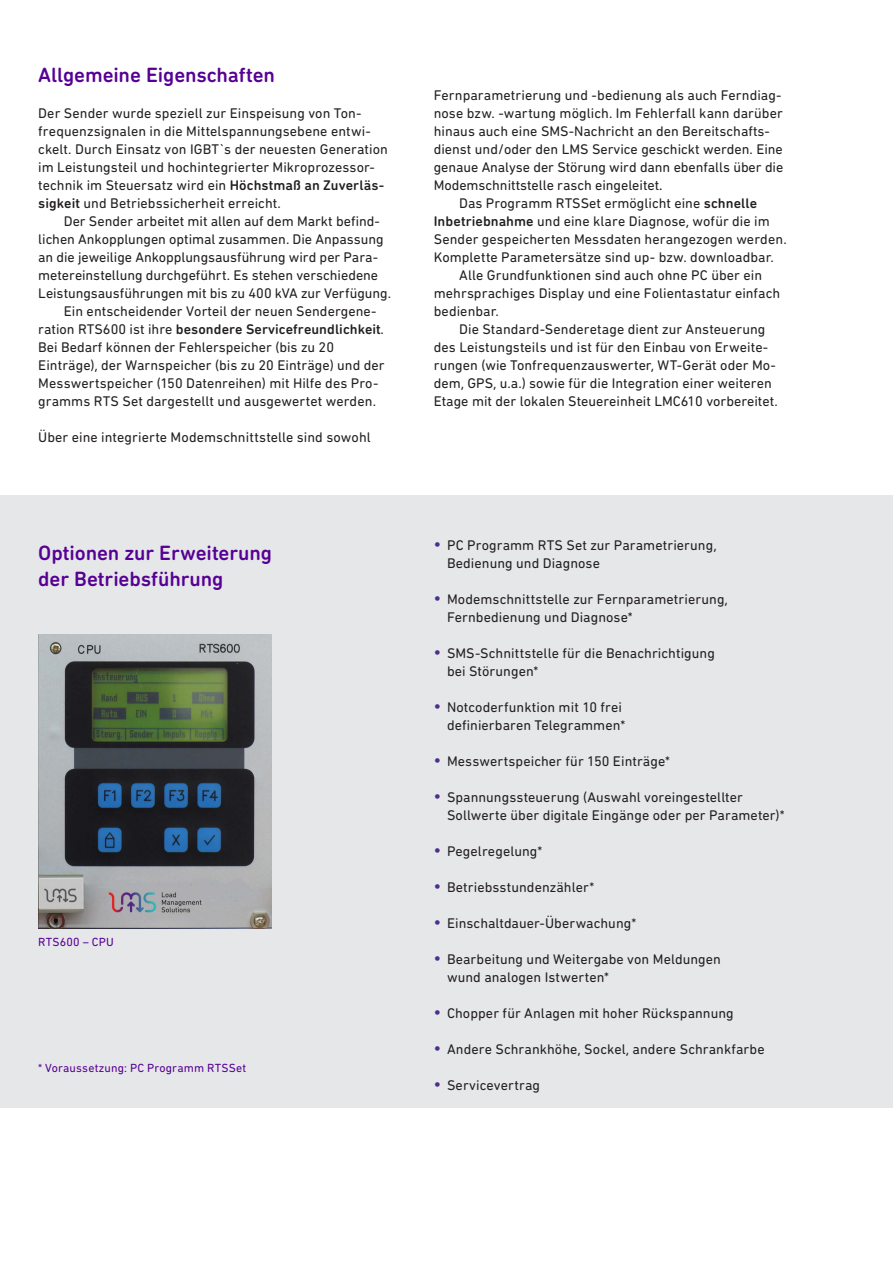
<style>
.page{position:relative;width:893px;height:1263px;background:#fff}
.page>*{position:absolute;margin:0;border:0;box-sizing:border-box;transform-origin:0 0}
.t1{font:500 21px "DIN Next Rounded LT Pro";letter-spacing:-.005em;color:#570094}
.t2{font:14.25px/18px "DIN Next Rounded LT Pro";letter-spacing:.005em;color:#231f20}
.t3{font:500 14.25px "DIN Next Rounded LT Pro";letter-spacing:.005em;color:#231f20}
.t4{font:12px "DIN Next Rounded LT Pro";letter-spacing:.015em;color:#570094}
.s1{font-weight:500}
.s2{font-weight:400}
.s3{color:#020303}
.s4{font-size:18px;color:#4e2e92}
</style>
<div class="page">
<div style="left:0;top:496px;width:893px;height:612px;background:#e6e7e9"></div>
<img style="left:38px;top:634px;width:234px;height:294px">
<p class="t1" style="left:38px;top:62px;width:238px">Allgemeine Eigenschaften</p>
<p class="t2" style="left:38px;top:104px;width:325px">Der Sender wurde speziell zur Einspeisung von Ton-</p>
<p class="t2" style="left:38px;top:122px;width:334px">frequenzsignalen in die Mittelspannungsebene entwi-</p>
<p class="t2" style="left:38px;top:140px;width:351px">ckelt. Durch Einsatz von IGBT`s der neuesten Generation</p>
<p class="t2" style="left:38px;top:158px;width:338px">im Leistungsteil und hochintegrierter Mikroprozessor-</p>
<p class="t2" style="left:38px;top:176px;width:347px">technik im Steuersatz wird ein <span class="s1">Höchstmaß an Zuverläs-</span></p>
<p class="t2" style="left:38px;top:194px;width:244px"><span class="s1">sigkeit</span> und Betriebssicherheit erreicht.</p>
<p class="t2" style="left:64px;top:212px;width:318px">Der Sender arbeitet mit allen auf dem Markt befind-</p>
<p class="t2" style="left:38px;top:230px;width:347px">lichen Ankopplungen optimal zusammen. Die Anpassung</p>
<p class="t2" style="left:38px;top:248px;width:341px">an die jeweilige Ankopplungsausführung wird per Para-</p>
<p class="t2" style="left:38px;top:266px;width:341px">metereinstellung durchgeführt. Es stehen verschiedene</p>
<p class="t2" style="left:38px;top:284px;width:354px">Leistungsausführungen mit bis zu 400 kVA zur Verfügung.</p>
<p class="t2" style="left:64px;top:302px;width:314px">Ein entscheidender Vorteil der neuen Sendergene-</p>
<p class="t3" style="left:38px;top:321px;width:347px"><span class="s2">ration RTS600 ist ihre</span> besondere Servicefreundlichkeit<span class="s2">.</span></p>
<p class="t2" style="left:38px;top:338px;width:297px">Bei Bedarf können der Fehlerspeicher (bis zu 20</p>
<p class="t2" style="left:38px;top:356px;width:348px">Einträge), der Warnspeicher (bis zu 20 Einträge) und der</p>
<p class="t2" style="left:38px;top:374px;width:342px">Messwertspeicher (150 Datenreihen) mit Hilfe des Pro-</p>
<p class="t2" style="left:38px;top:392px;width:339px">gramms RTS Set dargestellt und ausgewertet werden.</p>
<p class="t2" style="left:38px;top:428px;width:334px">Über eine integrierte Modemschnittstelle sind sowohl</p>
<p class="t1" style="left:38px;top:541px;width:235px">Optionen zur Erweiterung</p>
<p class="t1" style="left:38px;top:566px;width:187px">der Betriebsführung</p>
<p class="t4" style="left:38px;top:935px;width:77px">RTS600 – CPU</p>
<p class="t4" style="left:38px;top:1061px;width:209px">* Voraussetzung: PC Programm RTSSet</p>
<p class="t2" style="left:434px;top:86px;width:349px">Fernparametrierung und -bedienung als auch Ferndiag-</p>
<p class="t2" style="left:434px;top:104px;width:351px">nose bzw. -wartung möglich. Im Fehlerfall kann darüber</p>
<p class="t2" style="left:434px;top:122px;width:338px">hinaus auch eine SMS-Nachricht an den Bereitschafts-</p>
<p class="t2" style="left:434px;top:140px;width:351px">dienst und/oder den LMS Service geschickt werden. Eine</p>
<p class="t2" style="left:434px;top:158px;width:351px">genaue Analyse der Störung wird dann ebenfalls über die</p>
<p class="t2" style="left:434px;top:176px;width:230px">Modemschnittstelle rasch eingeleitet<span class="s3">.</span></p>
<p class="t2" style="left:459px;top:194px;width:299px">Das Programm RTSSet ermöglicht eine <span class="s1">schnelle</span></p>
<p class="t2" style="left:434px;top:212px;width:338px"><span class="s1">Inbetriebnahme</span> und eine klare Diagnose, wofür die im</p>
<p class="t2" style="left:434px;top:230px;width:354px">Sender gespeicherten Messdaten herangezogen werden.</p>
<p class="t2" style="left:434px;top:248px;width:342px">Komplette Parametersätze sind up- bzw. downloadbar.</p>
<p class="t2" style="left:459px;top:266px;width:304px">Alle Grundfunktionen sind auch ohne PC über ein</p>
<p class="t2" style="left:434px;top:284px;width:348px">mehrsprachiges Display und eine Folientastatur einfach</p>
<p class="t2" style="left:434px;top:302px;width:67px">bedienbar.</p>
<p class="t2" style="left:459px;top:320px;width:308px">Die Standard-Senderetage dient zur Ansteuerung</p>
<p class="t2" style="left:434px;top:338px;width:336px">des Leistungsteils und ist für den Einbau von Erweite-</p>
<p class="t2" style="left:434px;top:356px;width:344px">rungen (wie Tonfrequenzauswerter, WT-Gerät oder Mo-</p>
<p class="t2" style="left:434px;top:374px;width:339px">dem, GPS, u.a.) sowie für die Integration einer weiteren</p>
<p class="t2" style="left:434px;top:392px;width:345px">Etage mit der lokalen Steuereinheit LMC610 vorbereitet.</p>
<p class="t2" style="left:447px;top:536px;width:271px;text-indent:-14px"><span class="s4">•</span> PC Programm RTS Set zur Parametrierung,<br>Bedienung und Diagnose</p>
<p class="t2" style="left:447px;top:590px;width:282px;text-indent:-14px"><span class="s4">•</span> Modemschnittstelle zur Fernparametrierung,<br>Fernbedienung und Diagnose*</p>
<p class="t2" style="left:447px;top:644px;width:269px;text-indent:-14px"><span class="s4">•</span> SMS-Schnittstelle für die Benachrichtigung bei Störungen*</p>
<p class="t2" style="left:433px;top:698px;width:193px;text-align:right"><span class="s4">•</span> Notcoderfunktion mit 10 frei definierbaren Telegrammen*</p>
<p class="t2" style="left:433px;top:752px;width:238px"><span class="s4">•</span> Messwertspeicher für 150 Einträge*</p>
<p class="t2" style="left:447px;top:788px;width:339px;text-indent:-14px"><span class="s4">•</span> Spannungssteuerung (Auswahl voreingestellter<br>Sollwerte über digitale Eingänge oder per Parameter)*</p>
<p class="t2" style="left:433px;top:842px;width:110px"><span class="s4">•</span> Pegelregelung*</p>
<p class="t2" style="left:433px;top:878px;width:162px"><span class="s4">•</span> Betriebsstundenzähler*</p>
<p class="t2" style="left:433px;top:914px;width:204px"><span class="s4">•</span> Einschaltdauer-Überwachung*</p>
<p class="t2" style="left:447px;top:950px;width:276px;text-indent:-14px"><span class="s4">•</span> Bearbeitung und Weitergabe von Meldungen wund analogen Istwerten*</p>
<p class="t2" style="left:433px;top:1004px;width:302px"><span class="s4">•</span> Chopper für Anlagen mit hoher Rückspannung</p>
<p class="t2" style="left:433px;top:1040px;width:333px"><span class="s4">•</span> Andere Schrankhöhe, Sockel, andere Schrankfarbe</p>
<p class="t2" style="left:433px;top:1076px;width:108px"><span class="s4">•</span> Servicevertrag</p>
</div>
